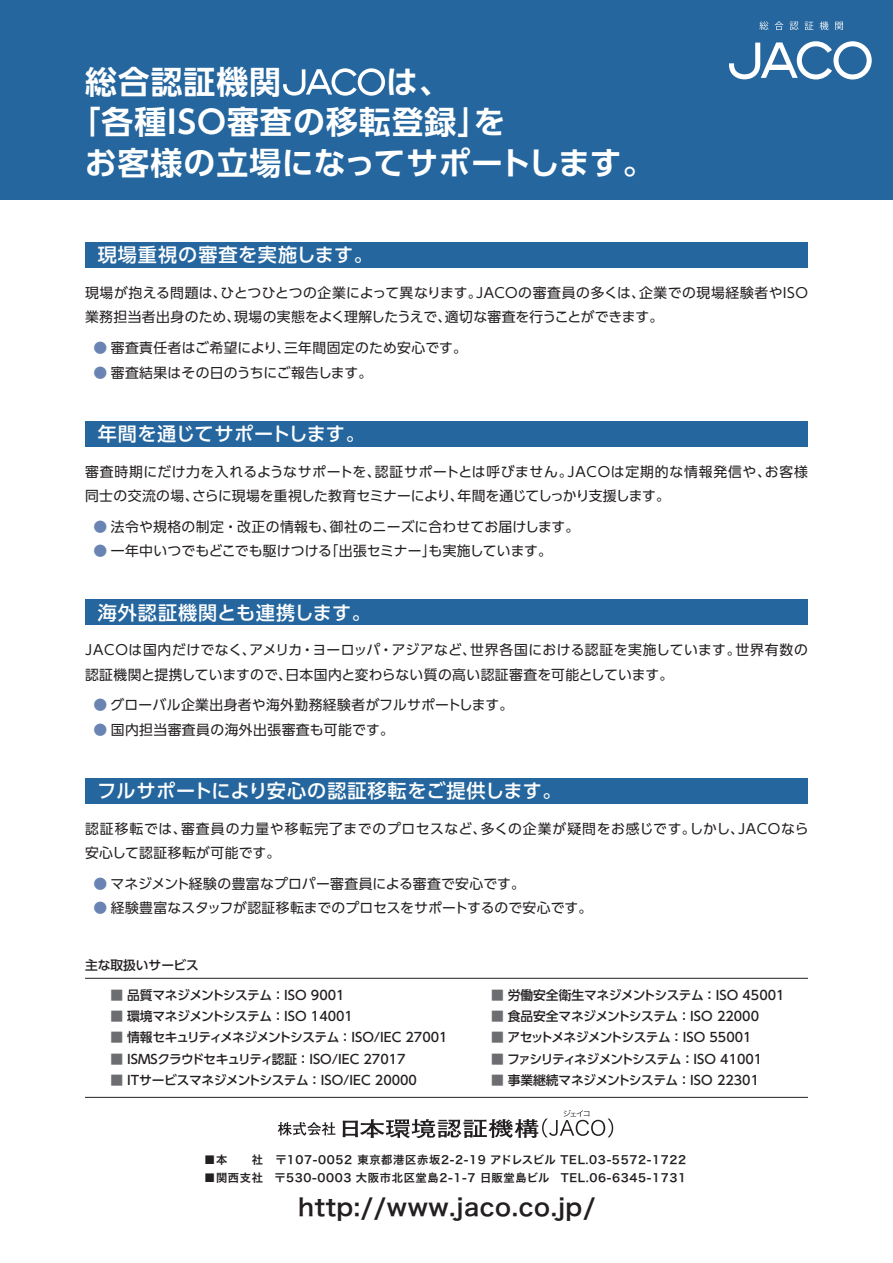
<style>
.page{position:relative;width:893px;height:1263px;background:#fff}
.page>*{position:absolute;margin:0;border:0;box-sizing:border-box;transform-origin:0 0}
.t1{font:700 31.95px "UD Shin Go Pro De";letter-spacing:.03em;color:#fff}
.t2{font:23.7px "Hira Kaku Pro W6";letter-spacing:.025em;color:#231f20}
.t3{font:500 19.2px "UD Shin Go Pro";letter-spacing:.03em;color:#fff}
.t4{font:500 19.2px "UD Shin Go Pro";letter-spacing:.05em;color:#fff}
.t5{font:13.8px/24.5px "UD Shin Go Pro";letter-spacing:.03em;color:#231f20}
.t6{font:13.8px "UD Shin Go Pro";letter-spacing:.01em;color:#231f20}
.t7{font:500 12.75px "UD Shin Go Pro";letter-spacing:-.02em;color:#231f20}
.t8{font:500 12.75px "UD Shin Go Pro";letter-spacing:-.04em;color:#231f20}
.t9{font:500 12.75px "UD Shin Go Pro";color:#231f20}
.t10{font:500 12.75px "UD Shin Go Pro";letter-spacing:-.045em;color:#231f20}
.t11{font:11.25px "Hira Kaku Pro W6";letter-spacing:.055em;color:#231f20}
.s1{color:#6984b3}
.s2{color:#6c6d70}
</style>
<div class="page">
<div style="left:0;top:0;width:893px;height:200px;background:#25669e"></div>
<div style="left:85px;top:242px;width:723px;height:26px;background:#25669e"></div>
<div style="left:85px;top:421px;width:723px;height:25px;background:#25669e"></div>
<div style="left:85px;top:600px;width:723px;height:25px;background:#25669e"></div>
<div style="left:85px;top:778px;width:723px;height:26px;background:#25669e"></div>
<svg style="left:278px;top:1122px;width:57px;height:13px"></svg>
<svg style="left:343px;top:1110px;width:270px;height:28px"></svg>
<svg style="left:283px;top:68px;width:102px;height:28px"></svg>
<svg style="left:759px;top:21px;width:9px;height:9px"></svg>
<svg style="left:774px;top:21px;width:9px;height:9px"></svg>
<svg style="left:790px;top:22px;width:8px;height:8px"></svg>
<svg style="left:805px;top:22px;width:8px;height:8px"></svg>
<svg style="left:820px;top:21px;width:8px;height:9px"></svg>
<svg style="left:835px;top:22px;width:8px;height:8px"></svg>
<svg style="left:729px;top:41px;width:143px;height:38px"></svg>
<hr style="left:85px;top:978px;width:723px;height:1px;background:#231f20">
<hr style="left:85px;top:1097px;width:723px;height:1px;background:#231f20">
<h1 class="t1" style="left:85px;top:56px;width:198px">総合認証機関</h1>
<h1 class="t1" style="left:386px;top:56px;width:66px">は、</h1>
<h1 class="t1" style="left:69px;top:96px;width:438px">「各種ISO審査の移転登録」を</h1>
<h1 class="t1" style="left:85px;top:137px;width:571px">お客様の立場になってサポートします。</h1>
<h3 class="t4" style="left:98px;top:240px;width:277px">現場重視の審査を実施します。</h3>
<p class="t5" style="left:85px;top:280px;width:724px">現場が抱える問題は、ひとつひとつの企業によって異なります。JACOの審査員の多くは、企業での現場経験者やISO業務担当者出身のため、現場の実態をよく理解したうえで、適切な審査を行うことができます。</p>
<p class="t5" style="left:94px;top:335px;width:375px"><span class="s1">●</span> 審査責任者はご希望により、三年間固定のため安心です。</p>
<p class="t5" style="left:94px;top:360px;width:280px"><span class="s1">●</span> 審査結果はその日のうちにご報告します。</p>
<h3 class="t3" style="left:98px;top:418px;width:269px">年間を通じてサポートします。</h3>
<p class="t5" style="left:85px;top:459px;width:724px">審査時期にだけ力を入れるようなサポートを、認証サポートとは呼びません。JACOは定期的な情報発信や、お客様同士の交流の場、さらに現場を重視した教育セミナーにより、年間を通じてしっかり支援します。</p>
<p class="t5" style="left:94px;top:514px;width:487px"><span class="s1">●</span> 法令や規格の制定・改正の情報も、御社のニーズに合わせてお届けします。</p>
<p class="t6" style="left:94px;top:540px;width:460px"><span class="s1">●</span> 一年中いつでもどこでも駆けつける「出張セミナー」も実施しています。</p>
<h3 class="t3" style="left:98px;top:597px;width:275px">海外認証機関とも連携します。</h3>
<p class="t5" style="left:85px;top:637px;width:724px">JACOは国内だけでなく、アメリカ・ヨーロッパ・アジアなど、世界各国における認証を実施しています。世界有数の認証機関と提携していますので、日本国内と変わらない質の高い認証審査を可能としています。</p>
<p class="t5" style="left:94px;top:692px;width:421px"><span class="s1">●</span> グローバル企業出身者や海外勤務経験者がフルサポートします。</p>
<p class="t5" style="left:94px;top:717px;width:302px"><span class="s1">●</span> 国内担当審査員の海外出張審査も可能です。</p>
<h3 class="t3" style="left:97px;top:775px;width:466px">フルサポートにより安心の認証移転をご提供します。</h3>
<p class="t5" style="left:85px;top:816px;width:725px">認証移転では、審査員の力量や移転完了までのプロセスなど、多くの企業が疑問をお感じです。しかし、JACOなら安心して認証移転が可能です。</p>
<p class="t5" style="left:94px;top:871px;width:433px"><span class="s1">●</span> マネジメント経験の豊富なプロパー審査員による審査で安心です。</p>
<p class="t6" style="left:94px;top:897px;width:500px"><span class="s1">●</span> 経験豊富なスタッフが認証移転までのプロセスをサポートするので安心です。</p>
<p class="t7" style="left:85px;top:955px;width:115px">主な取扱いサービス</p>
<p class="t7" style="left:111px;top:985px;width:236px"><span class="s2">■</span> 品質マネジメントシステム ：ISO 9001</p>
<p class="t7" style="left:111px;top:1006px;width:244px"><span class="s2">■</span> 環境マネジメントシステム ：ISO 14001</p>
<p class="t8" style="left:111px;top:1027px;width:339px"><span class="s2">■</span> 情報セキュリティメネジメントシステム ：ISO/IEC 27001</p>
<p class="t9" style="left:111px;top:1048px;width:297px"><span class="s2">■</span> ISMSクラウドセキュリティ認証 ：ISO/IEC 27017</p>
<p class="t7" style="left:111px;top:1070px;width:308px"><span class="s2">■</span> ITサービスマネジメントシステム ：ISO/IEC 20000</p>
<p class="t9" style="left:491px;top:985px;width:295px"><span class="s2">■</span> 労働安全衛生マネジメントシステム ：ISO 45001</p>
<p class="t7" style="left:491px;top:1006px;width:269px"><span class="s2">■</span> 食品安全マネジメントシステム ：ISO 22000</p>
<p class="t8" style="left:491px;top:1027px;width:262px"><span class="s2">■</span> アセットメネジメントシステム ：ISO 55001</p>
<p class="t10" style="left:491px;top:1048px;width:273px"><span class="s2">■</span> ファシリティネジメントシステム ：ISO 41001</p>
<p class="t7" style="left:491px;top:1070px;width:269px"><span class="s2">■</span> 事業継続マネジメントシステム ：ISO 22301</p>
<p class="t11" style="left:204px;top:1150px;width:483px">■本　　社 〒107-0052 東京都港区赤坂2-2-19 アドレスビル TEL.03-5572-1722</p>
<p class="t11" style="left:204px;top:1167px;width:483px">■関西支社 〒530-0003 大阪市北区堂島2-1-7 日販堂島ビル TEL.06-6345-1731</p>
<h2 class="t2" style="left:298px;top:1186px;width:299px">http://www.jaco.co.jp/</h2>
</div>
